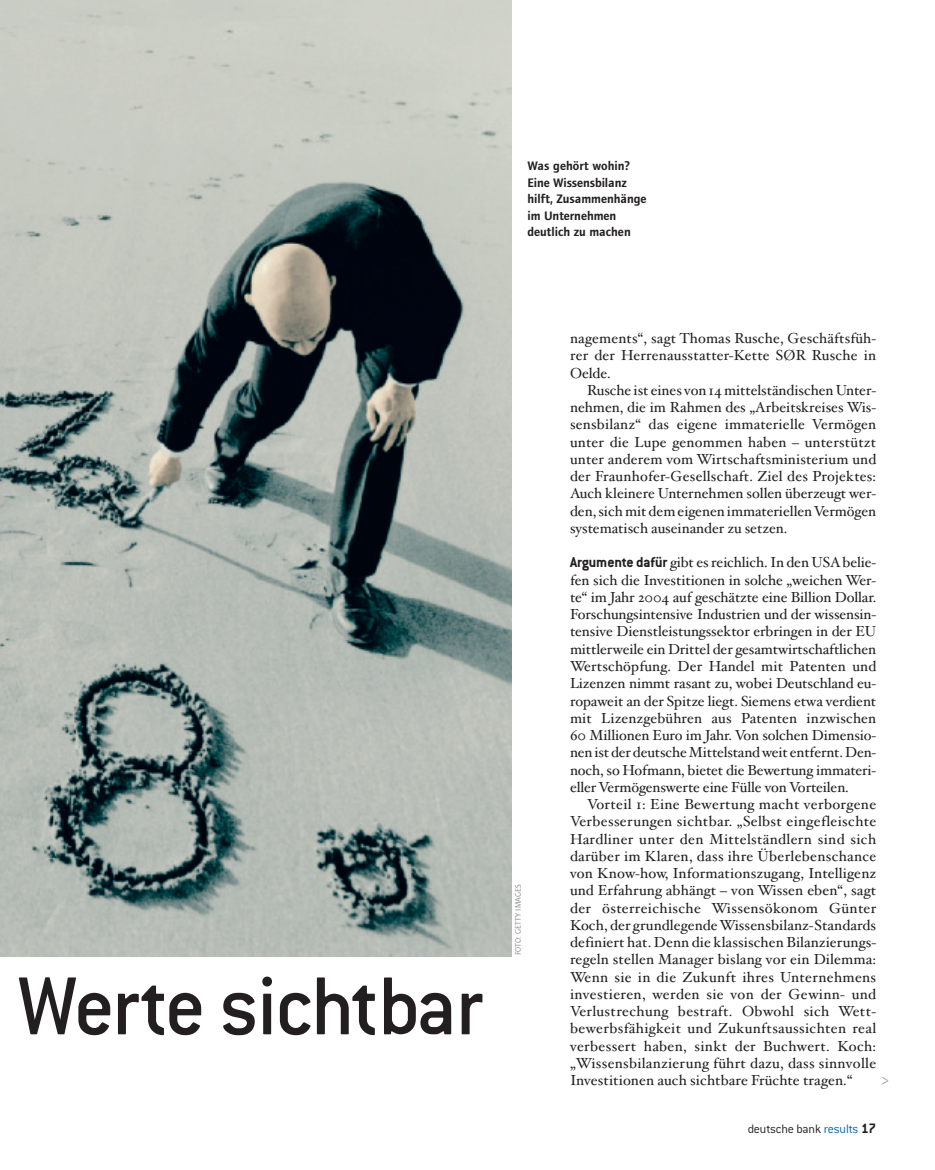
<style>
.page{position:relative;width:935px;height:1170px;background:#fff}
.page>*{position:absolute;margin:0;border:0;box-sizing:border-box;transform-origin:0 0}
.t1{font:500 90.15px "Conduit ITC";letter-spacing:-.025em;color:#231f20}
.t2{font:300 18px "Conduit ITC";color:#999b9e}
.t3{font:14.55px/17.2px "Hoefler Text";color:#231f20;text-align:justify}
.t4{font:300 13.5px "Conduit ITC";letter-spacing:-.015em;color:#231f20}
.t5{font:600 12.75px/16.5px "Foundry Journal";color:#231f20}
.t6{font:8.25px "Foundry Journal";letter-spacing:.01em;color:#808285}
.s1{font-family:"Conduit ITC";font-weight:700;font-size:15.75px}
.s2{color:#0166b3}
.s3{font-weight:700;font-size:15px}
</style>
<div class="page">
<svg style="left:0;top:0;width:512px;height:957px;background:#9da5a0"></svg>
<p class="t5" style="left:527px;top:159px;width:121px">Was gehört wohin?<br>Eine Wissensbilanz hilft, Zusammenhänge im Unternehmen deutlich zu machen</p>
<h1 class="t1" style="left:18px;top:975px;width:466px">Werte sichtbar</h1>
<p class="t6" style="left:515px;top:955px;width:72px;rotate:-90deg">FOTO: GETTY IMAGES</p>
<p class="t3" style="left:570px;top:331px;width:308px">nagements“, sagt Thomas Rusche, Geschäftsfüh&shy;rer der Herrenausstatter-Kette SØR Rusche in Oelde.</p>
<p class="t3" style="left:570px;top:383px;width:308px;text-indent:17px">Rusche ist eines von 14 mittelständischen Unter&shy;nehmen, die im Rahmen des „Arbeitskreises Wis&shy;sensbilanz“ das eigene immaterielle Vermögen unter die Lupe genommen haben – unterstützt unter anderem vom Wirtschaftsministerium und der Fraunhofer-Gesellschaft. Ziel des Projektes:<br>Auch kleinere Unternehmen sollen überzeugt wer&shy;den, sich mit dem eigenen immateriellen Vermögen systematisch auseinander zu setzen.</p>
<p class="t3" style="left:570px;top:555px;width:308px"><span class="s1">Argumente dafür</span> gibt es reichlich. In den USA belie&shy;fen sich die Investitionen in solche „weichen Wer&shy;te“ im Jahr 2004 auf geschätzte eine Billion Dollar.<br>Forschungsintensive Industrien und der wissensin&shy;tensive Dienstleistungssektor erbringen in der EU mittlerweile ein Drittel der gesamtwirtschaftlichen Wertschöpfung. Der Handel mit Patenten und Lizenzen nimmt rasant zu, wobei Deutschland eu&shy;ropaweit an der Spitze liegt. Siemens etwa verdient mit Lizenzgebühren aus Patenten inzwischen 60 Millionen Euro im Jahr. Von solchen Dimensio&shy;nen ist der deutsche Mittelstand weit entfernt. Den&shy;noch, so Hofmann, bietet die Bewertung immateri&shy;eller Vermögenswerte eine Fülle von Vorteilen.</p>
<p class="t3" style="left:570px;top:797px;width:308px;text-indent:17px">Vorteil 1: Eine Bewertung macht verborgene Verbesserungen sichtbar. „Selbst eingefleischte Hardliner unter den Mittelständlern sind sich darüber im Klaren, dass ihre Überlebenschance von Know-how, Informationszugang, Intelligenz und Erfahrung abhängt – von Wissen eben“, sagt der österreichische Wissensökonom Günter Koch, der grundlegende Wissensbilanz-Standards definiert hat. Denn die klassischen Bilanzierungs&shy;regeln stellen Manager bislang vor ein Dilemma:<br>Wenn sie in die Zukunft ihres Unternehmens investieren, werden sie von der Gewinn- und Verlustrechung bestraft. Obwohl sich Wett&shy;bewerbsfähigkeit und Zukunftsaussichten real verbessert haben, sinkt der Buchwert. Koch: „Wissensbilanzierung führt dazu, dass sinnvolle Investitionen auch sichtbare Früchte tragen.“</p>
<p class="t2" style="left:880px;top:1073px;width:11px">&gt;</p>
<p class="t4" style="left:748px;top:1123px;width:130px">deutsche bank <span class="s2">results</span> <span class="s3">17</span></p>
</div>
